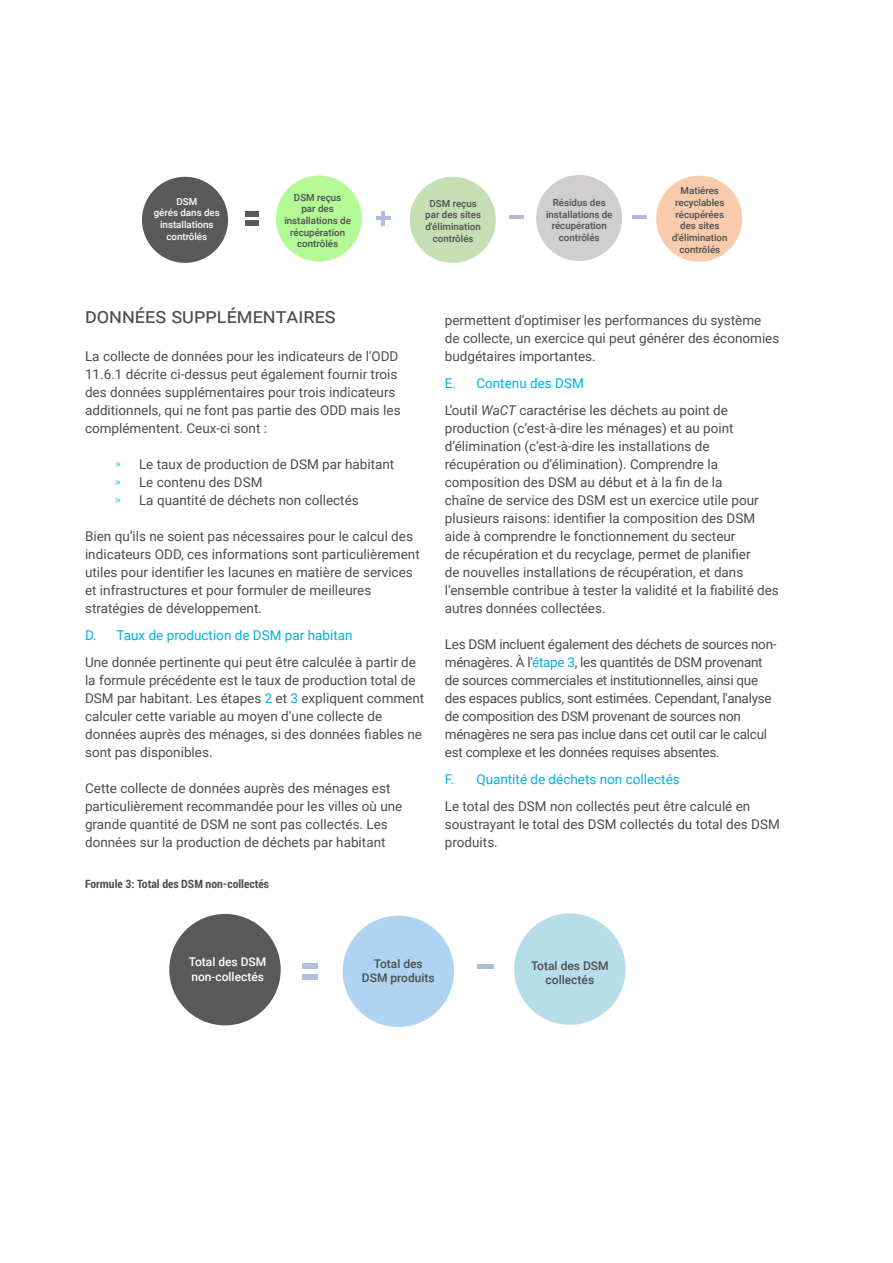
<style>
.page{position:relative;width:893px;height:1263px;background:#fff}
.page>*{position:absolute;margin:0;border:0;box-sizing:border-box;transform-origin:0 0}
.t1{font:21px "Roboto";color:#4d4d4f}
.t2{font:13.5px/18px "Roboto";color:#4d4d4f}
.t3{font:13.5px/18px "Roboto";letter-spacing:-.02em;color:#4d4d4f}
.t4{font:13.5px "Roboto";color:#00b1e1}
.t5{font:500 12px/14.4px "Roboto";color:#4d4d4f;text-align:center}
.t6{font:700 condensed 12px "Roboto";color:#4d4d4f}
.t7{font:500 12px/14.4px "Roboto";color:#fff}
.t8{font:500 9.75px/11.7px "Roboto";color:#4d4d4f;text-align:center}
.t9{font:500 9.75px/11.7px "Roboto";color:#fff;text-align:center}
.s1{font-family:"Minion Pro";color:#14bae4}
.s2{color:#00b1e1}
.s3{font-style:italic}
</style>
<div class="page">
<div style="left:169px;top:914px;width:112px;height:111px;background:#595959;border-radius:50%"></div>
<div style="left:343px;top:916px;width:111px;height:111px;background:#afd3f0;border-radius:50%"></div>
<div style="left:514px;top:913px;width:112px;height:112px;background:#b7dde8;border-radius:50%"></div>
<div style="left:302px;top:963px;width:15px;height:6px;background:#b1c1db"></div>
<div style="left:302px;top:974px;width:15px;height:5px;background:#b1c1db"></div>
<hr style="left:477px;top:965px;width:16px;height:4px;background:#afbcde">
<div style="left:142px;top:177px;width:86px;height:86px;background:#595959;border-radius:50%"></div>
<div style="left:276px;top:176px;width:86px;height:85px;background:#b3f996;border-radius:50%"></div>
<div style="left:410px;top:177px;width:86px;height:86px;background:#c5dfb4;border-radius:50%"></div>
<div style="left:656px;top:176px;width:86px;height:86px;background:#f8cbac;border-radius:50%"></div>
<div style="left:536px;top:175px;width:86px;height:86px;background:#d0cecf;border-radius:50%"></div>
<div style="left:245px;top:211px;width:14px;height:5px;background:#595959"></div>
<div style="left:245px;top:221px;width:14px;height:5px;background:#595959"></div>
<hr style="left:376px;top:216px;width:14px;height:4px;background:#afbcde">
<hr style="left:381px;top:211px;width:4px;height:14px;background:#afbcde">
<hr style="left:509px;top:215px;width:14px;height:4px;background:#afbcde">
<hr style="left:632px;top:215px;width:14px;height:4px;background:#afbcde">
<p class="t9" style="left:154px;top:195px;width:68px">DSM<br>gérés dans des installations contrôlés</p>
<p class="t8" style="left:284px;top:191px;width:68px">DSM reçus<br>par des installations de récupération contrôlés</p>
<p class="t8" style="left:425px;top:197px;width:57px">DSM reçus par des sites d'élimination contrôlés</p>
<p class="t8" style="left:546px;top:196px;width:68px">Résidus des installations de récupération contrôlés</p>
<p class="t8" style="left:672px;top:184px;width:57px">Matiéres recyclables récupérées des sites d'élimination contrôlés</p>
<h1 class="t1" style="left:85px;top:301px;width:252px">Données supplémentaires</h1>
<p class="t2" style="left:85px;top:346px;width:317px">La collecte de données pour les indicateurs de l'ODD 11.6.1 décrite ci-dessus peut également fournir trois des données supplémentaires pour trois indicateurs additionnels, qui ne font pas partie des ODD mais les complémentent. Ceux-ci sont :</p>
<p class="t2" style="left:115px;top:454px;width:281px"><span class="s1">»</span> Le taux de production de DSM par habitant <span class="s1">»</span> Le contenu des DSM<br><span class="s1">»</span> La quantité de déchets non collectés</p>
<p class="t2" style="left:85px;top:526px;width:336px">Bien qu’ils ne soient pas nécessaires pour le calcul des indicateurs ODD, ces informations sont particulièrement utiles pour identifier les lacunes en matière de services et infrastructures et pour formuler de meilleures stratégies de développement.</p>
<p class="t4" style="left:85px;top:626px;width:269px">D. Taux de production de DSM par habitan</p>
<p class="t2" style="left:85px;top:652px;width:341px">Une donnée pertinente qui peut être calculée à partir de la formule précédente est le taux de production total de DSM par habitant. Les étapes <span class="s2">2</span> et <span class="s2">3</span> expliquent comment calculer cette variable au moyen d’une collecte de données auprès des ménages, si des données fiables ne sont pas disponibles.</p>
<p class="t2" style="left:85px;top:778px;width:319px">Cette collecte de données auprès des ménages est particulièrement recommandée pour les villes où une grande quantité de DSM ne sont pas collectés. Les données sur la production de déchets par habitant</p>
<p class="t6" style="left:85px;top:876px;width:185px">Formule 3: Total des DSM non-collectés</p>
<p class="t2" style="left:445px;top:310px;width:336px">permettent d’optimiser les performances du système de collecte, un exercice qui peut générer des économies budgétaires importantes.</p>
<p class="t2" style="left:445px;top:370px;width:285px;line-height:26.2px"><span class="s2">E. Contenu des DSM<br></span>L’outil <span class="s3">WaCT</span> caractérise les déchets au point de</p>
<p class="t2" style="left:445px;top:418px;width:336px">production (c’est-à-dire les ménages) et au point d’élimination (c’est-à-dire les installations de récupération ou d’élimination). Comprendre la composition des DSM au début et à la fin de la<br>chaîne de service des DSM est un exercice utile pour plusieurs raisons: identifier la composition des DSM aide à comprendre le fonctionnement du secteur<br>de récupération et du recyclage, permet de planifier<br>de nouvelles installations de récupération, et dans l’ensemble contribue à tester la validité et la fiabilité des autres données collectées.</p>
<p class="t3" style="left:445px;top:634px;width:333px">Les DSM incluent également des déchets de sources non&shy;ménagères. À l'<span class="s2">étape 3</span>, les quantités de DSM provenant de sources commerciales et institutionnelles, ainsi que des espaces publics, sont estimées. Cependant, l'analyse de composition des DSM provenant de sources non ménagères ne sera pas inclue dans cet outil car le calcul est complexe et les données requises absentes.</p>
<p class="t4" style="left:445px;top:770px;width:236px">F. Quantité de déchets non collectés</p>
<p class="t2" style="left:445px;top:796px;width:336px">Le total des DSM non collectés peut être calculé en soustrayant le total des DSM collectés du total des DSM produits.</p>
<p class="t7" style="left:189px;top:954px;width:79px">Total des DSM non-collectés</p>
<p class="t5" style="left:362px;top:956px;width:74px">Total des<br>DSM produits</p>
<p class="t5" style="left:531px;top:958px;width:79px">Total des DSM collectés</p>
</div>
